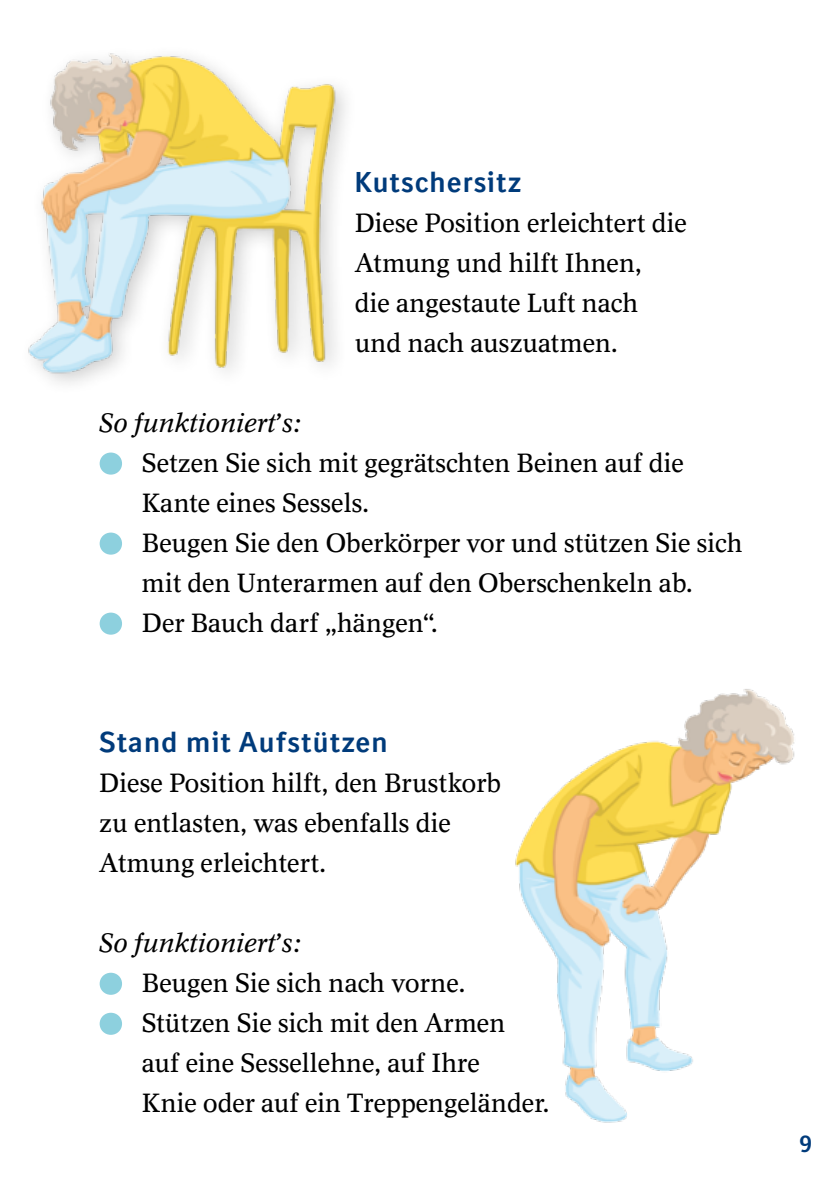
<style>
.page{position:relative;width:840px;height:1191px;background:#fff}
.page>*{position:absolute;margin:0;border:0;box-sizing:border-box;transform-origin:0 0}
.t1{font:160px "BI Sans NEXT Cond";color:#8dd0de}
.t2{font:700 28px "BI Sans NEXT";letter-spacing:.05em;color:#003b7b}
.t3{font:26px/40px "BI Antiqua II Ml";color:#000}
.t4{font:italic 26px "BI Antiqua II Ml";color:#000}
.t5{font:700 24px "BI Sans NEXT Cond";color:#003b7b}
</style>
<div class="page">
<img style="left:28px;top:53px;width:318px;height:331px">
<img style="left:515px;top:689px;width:280px;height:434px">
<p class="t2" style="left:354px;top:166px;width:168px">Kutschersitz</p>
<p class="t3" style="left:354px;top:203px;width:333px">Diese Position erleichtert die<br>Atmung und hilft Ihnen,<br>die angestaute Luft nach und nach auszuatmen.</p>
<p class="t4" style="left:99px;top:408px;width:203px">So funktioniert’s:</p>
<h1 class="t1" style="left:92px;top:325px;width:40px">.</h1>
<p class="t3" style="left:142px;top:443px;width:543px">Setzen Sie sich mit gegrätschten Beinen auf die<br>Kante eines Sessels.</p>
<h1 class="t1" style="left:92px;top:405px;width:40px">.</h1>
<p class="t3" style="left:142px;top:523px;width:602px">Beugen Sie den Oberkörper vor und stützen Sie sich mit den Unterarmen auf den Oberschenkeln ab.</p>
<h1 class="t1" style="left:92px;top:485px;width:40px">.</h1>
<p class="t3" style="left:142px;top:603px;width:297px">Der Bauch darf „hängen“.</p>
<p class="t2" style="left:99px;top:726px;width:290px">Stand mit Aufstützen</p>
<p class="t3" style="left:99px;top:763px;width:403px">Diese Position hilft, den Brustkorb zu entlasten, was ebenfalls die<br>Atmung erleichtert.</p>
<p class="t4" style="left:99px;top:928px;width:203px">So funktioniert’s:</p>
<h1 class="t1" style="left:92px;top:845px;width:40px">.</h1>
<p class="t3" style="left:142px;top:963px;width:325px">Beugen Sie sich nach vorne.</p>
<h1 class="t1" style="left:92px;top:885px;width:40px">.</h1>
<p class="t3" style="left:142px;top:1003px;width:409px">Stützen Sie sich mit den Armen auf eine Sessellehne, auf Ihre<br>Knie oder auf ein Treppengeländer.</p>
<p class="t5" style="left:799px;top:1129px;width:13px">9</p>
</div>
